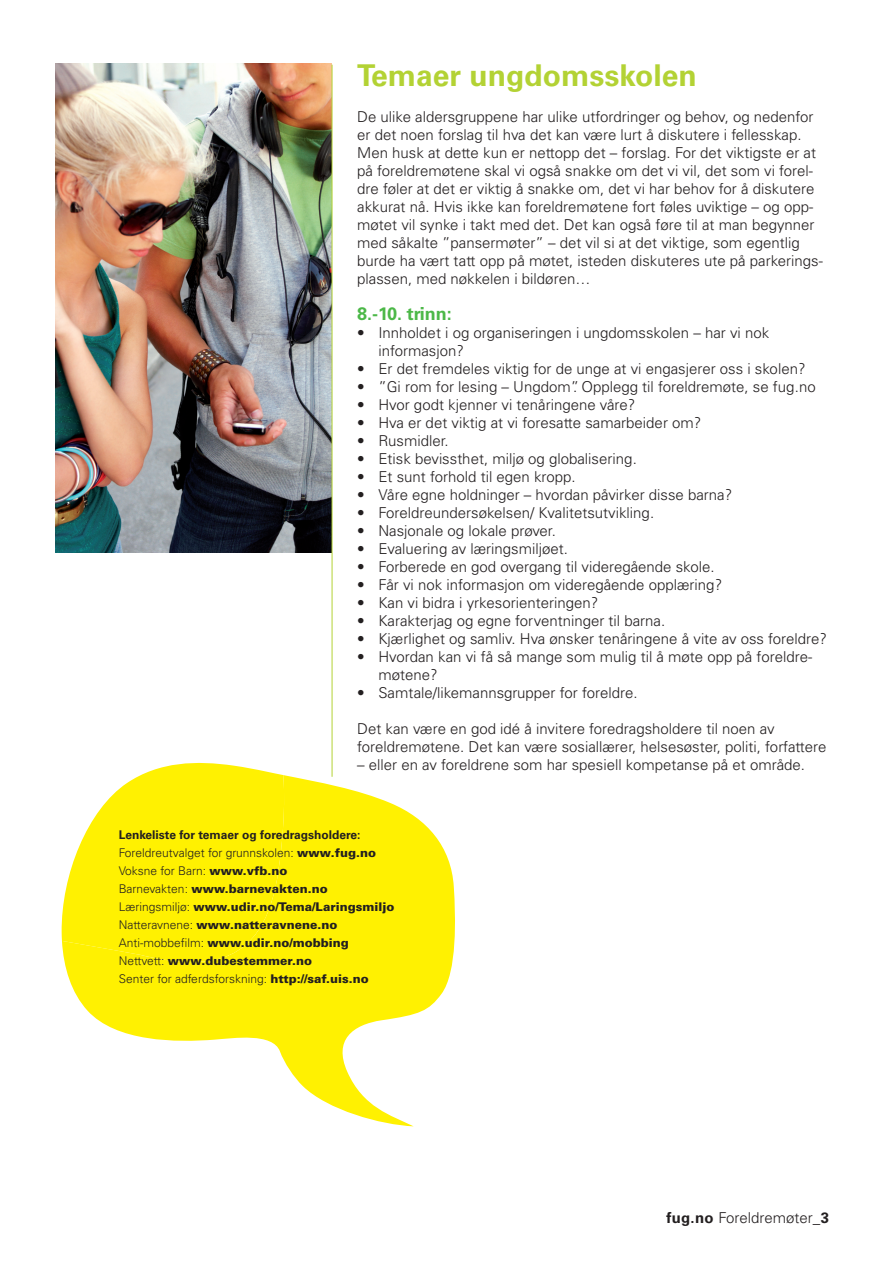
<style>
.page{position:relative;width:893px;height:1263px;background:#fff}
.page>*{position:absolute;margin:0;border:0;box-sizing:border-box;transform-origin:0 0}
.t1{font:700 30px "Univers LT Std";color:#b3d234}
.t2{font:700 18px "Univers LT Std";color:#4cb848}
.t3{font:300 15px/18px "Univers LT Std";color:#231f20}
.t4{font:900 12px "Univers LT Std";color:#231f20}
.t5{font:300 12px "Univers LT Std";color:#231f20}
.t6{font:700 12px "Univers LT Std";color:#231f20}
.s1{font-weight:900}
.s2{font-weight:300}
.s3{font-weight:700}
</style>
<div class="page">
<img style="left:55px;top:64px;width:277px;height:489px">
<hr style="left:332px;top:65px;width:1px;height:712px;background:#b3d234">
<svg style="left:67px;top:775px;width:388px;height:351px;fill:#fff101"></svg>
<svg style="left:61px;top:762px;width:225px;height:211px;fill:#fff101"></svg>
<p class="t1" style="left:357px;top:57px;width:341px">Temaer ungdomsskolen</p>
<p class="t3" style="left:357px;top:107px;width:460px">De ulike aldersgruppene har ulike utfordringer og behov, og nedenfor er det noen forslag til hva det kan være lurt å diskutere i fellesskap.<br>Men husk at dette kun er nettopp det – forslag. For det viktigste er at på foreldremøtene skal vi også snakke om det vi vil, det som vi forel&shy;dre føler at det er viktig å snakke om, det vi har behov for å diskutere akkurat nå. Hvis ikke kan foreldremøtene fort føles uviktige – og opp&shy;møtet vil synke i takt med det. Det kan også føre til at man begynner</p>
<p class="t3" style="left:357px;top:233px;width:467px">med såkalte ”pansermøter” – det vil si at det viktige, som egentlig burde ha vært tatt opp på møtet, isteden diskuteres ute på parkerings&shy;plassen, med nøkkelen i bildøren…</p>
<p class="t2" style="left:357px;top:303px;width:96px">8.-10. trinn:</p>
<p class="t3" style="left:357px;top:323px;width:413px">• Innholdet i og organiseringen i ungdomsskolen – har vi nok</p>
<p class="t3" style="left:378px;top:341px;width:87px">informasjon?</p>
<p class="t3" style="left:357px;top:359px;width:450px">• Er det fremdeles viktig for de unge at vi engasjerer oss i skolen?</p>
<p class="t3" style="left:357px;top:377px;width:460px">• ”Gi rom for lesing – Ungdom”. Opplegg til foreldremøte, se fug.no</p>
<p class="t3" style="left:357px;top:395px;width:280px">• Hvor godt kjenner vi tenåringene våre?</p>
<p class="t3" style="left:357px;top:413px;width:346px">• Hva er det viktig at vi foresatte samarbeider om?</p>
<p class="t3" style="left:357px;top:431px;width:93px">• Rusmidler.</p>
<p class="t3" style="left:357px;top:449px;width:281px">• Etisk bevissthet, miljø og globalisering.</p>
<p class="t3" style="left:357px;top:467px;width:220px">• Et sunt forhold til egen kropp.</p>
<p class="t3" style="left:357px;top:485px;width:377px">• Våre egne holdninger – hvordan påvirker disse barna?</p>
<p class="t3" style="left:357px;top:503px;width:299px">• Foreldreundersøkelsen/ Kvalitetsutvikling.</p>
<p class="t3" style="left:357px;top:521px;width:200px">• Nasjonale og lokale prøver.</p>
<p class="t3" style="left:357px;top:539px;width:212px">• Evaluering av læringsmiljøet.</p>
<p class="t3" style="left:357px;top:557px;width:359px">• Forberede en god overgang til videregående skole.</p>
<p class="t3" style="left:357px;top:575px;width:366px">• Får vi nok informasjon om videregående opplæring?</p>
<p class="t3" style="left:357px;top:593px;width:243px">• Kan vi bidra i yrkesorienteringen?</p>
<p class="t3" style="left:357px;top:611px;width:309px">• Karakterjag og egne forventninger til barna.</p>
<p class="t3" style="left:357px;top:629px;width:471px">• Kjærlighet og samliv. Hva ønsker tenåringene å vite av oss foreldre?</p>
<p class="t3" style="left:357px;top:647px;width:456px">• Hvordan kan vi få så mange som mulig til å møte opp på foreldre-</p>
<p class="t3" style="left:378px;top:665px;width:61px">møtene?</p>
<p class="t3" style="left:357px;top:683px;width:282px">• Samtale/likemannsgrupper for foreldre.</p>
<p class="t3" style="left:357px;top:719px;width:419px">Det kan være en god idé å invitere foredragsholdere til noen av</p>
<p class="t3" style="left:357px;top:737px;width:471px">foreldremøtene. Det kan være sosiallærer, helsesøster, politi, forfattere</p>
<p class="t3" style="left:357px;top:755px;width:449px">– eller en av foreldrene som har spesiell kompetanse på et område.</p>
<p class="t6" style="left:119px;top:828px;width:243px">Lenkeliste for temaer og foredragsholdere:</p>
<p class="t5" style="left:119px;top:846px;width:259px">Foreldreutvalget for grunnskolen: <span class="s1">www.fug.no</span></p>
<p class="t5" style="left:119px;top:864px;width:170px">Voksne for Barn: <span class="s1">www.vfb.no</span></p>
<p class="t4" style="left:119px;top:881px;width:210px"><span class="s2">Barnevakten:</span> www.barnevakten.no</p>
<p class="t4" style="left:119px;top:899px;width:277px"><span class="s2">Læringsmiljø:</span> www.udir.no/Tema/Laringsmiljo</p>
<p class="t4" style="left:119px;top:917px;width:220px"><span class="s2">Natteravnene:</span> www.natteravnene.no</p>
<p class="t4" style="left:119px;top:935px;width:232px"><span class="s2">Anti-mobbefilm:</span> www.udir.no/mobbing</p>
<p class="t4" style="left:119px;top:953px;width:195px"><span class="s2">Nettvett:</span> www.dubestemmer.no</p>
<p class="t5" style="left:119px;top:972px;width:252px">Senter for adferdsforskning: <span class="s1">http://saf.uis.no</span></p>
<p class="t3" style="left:666px;top:1208px;width:164px"><span class="s3">fug.no</span> Foreldremøter_<span class="s3">3</span></p>
</div>
